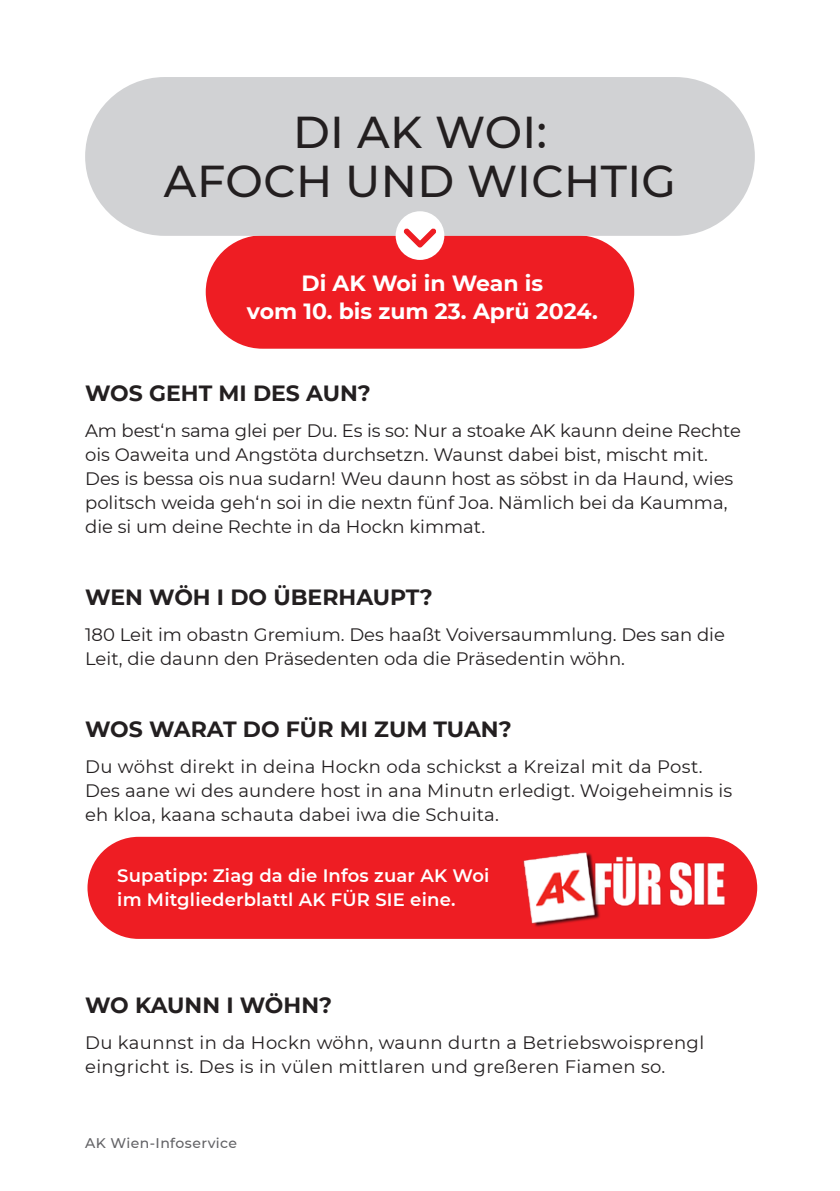
<style>
.page{position:relative;width:840px;height:1191px;background:#fff}
.page>*{position:absolute;margin:0;border:0;box-sizing:border-box;transform-origin:0 0}
.t1{font:500 44.6px/49px "Montserrat";letter-spacing:.01em;color:#231f20;text-align:center}
.t2{font:700 22px "Montserrat";color:#231f20}
.t3{font:700 22px/28px "Montserrat";color:#fff;text-align:center}
.t4{font:18px/24px "Montserrat";color:#231f20}
.t5{font:18px/24px "Montserrat";letter-spacing:.02em;color:#231f20}
.t6{font:600 18px/24px "Montserrat";letter-spacing:.01em;color:#fff}
.t7{font:500 14px "Montserrat";letter-spacing:.03em;color:#636366}
</style>
<div class="page">
<div style="left:206px;top:235px;width:428px;height:114px;background:#ee1d23;border-radius:57px"></div>
<div style="left:85px;top:77px;width:669px;height:159px;background:#d1d2d4;border-radius:79px"></div>
<div style="left:87px;top:837px;width:669px;height:102px;background:#ee1d23;border-radius:51px"></div>
<img style="left:523px;top:837px;width:222px;height:100px">
<div style="left:395px;top:211px;width:49px;height:49px;background:#fff;border-radius:50%"></div>
<svg style="left:403px;top:228px;width:33px;height:20px"></svg>
<h1 class="t1" style="left:164px;top:106px;width:513px">DI AK WOI:<br>AFOCH UND WICHTIG</h1>
<p class="t3" style="left:247px;top:268px;width:352px">Di AK Woi in Wean is<br>vom 10. bis zum 23. Aprü 2024.</p>
<h2 class="t2" style="left:85px;top:377px;width:287px">WOS GEHT MI DES AUN?</h2>
<p class="t4" style="left:85px;top:418px;width:657px">Am best‘n sama glei per Du. Es is so: Nur a stoake AK kaunn deine Rechte ois Oaweita und Angstöta durchsetzn. Waunst dabei bist, mischt mit.</p>
<p class="t4" style="left:85px;top:466px;width:649px">Des is bessa ois nua sudarn! Weu daunn host as söbst in da Haund, wies politsch weida geh‘n soi in die nextn fünf Joa. Nämlich bei da Kaumma, die si um deine Rechte in da Hockn kimmat.</p>
<h2 class="t2" style="left:85px;top:581px;width:349px">WEN WÖH I DO ÜBERHAUPT?</h2>
<p class="t4" style="left:85px;top:622px;width:641px">180 Leit im obastn Gremium. Des haaßt Voiversaummlung. Des san die<br>Leit, die daunn den Präsedenten oda die Präsedentin wöhn.</p>
<h2 class="t2" style="left:85px;top:713px;width:428px">WOS WARAT DO FÜR MI ZUM TUAN?</h2>
<p class="t5" style="left:85px;top:754px;width:618px">Du wöhst direkt in deina Hockn oda schickst a Kreizal mit da Post.</p>
<p class="t4" style="left:85px;top:778px;width:648px">Des aane wi des aundere host in ana Minutn erledigt. Woigeheimnis is eh kloa, kaana schauta dabei iwa die Schuita.</p>
<p class="t6" style="left:117px;top:863px;width:373px">Supatipp: Ziag da die Infos zuar AK Woi im Mitgliederblattl AK FÜR SIE eine.</p>
<h2 class="t2" style="left:85px;top:989px;width:248px">WO KAUNN I WÖHN?</h2>
<p class="t5" style="left:85px;top:1030px;width:620px">Du kaunnst in da Hockn wöhn, waunn durtn a Betriebswoisprengl eingricht is. Des is in vülen mittlaren und greßeren Fiamen so.</p>
<p class="t7" style="left:85px;top:1133px;width:153px">AK Wien-Infoservice</p>
</div>
